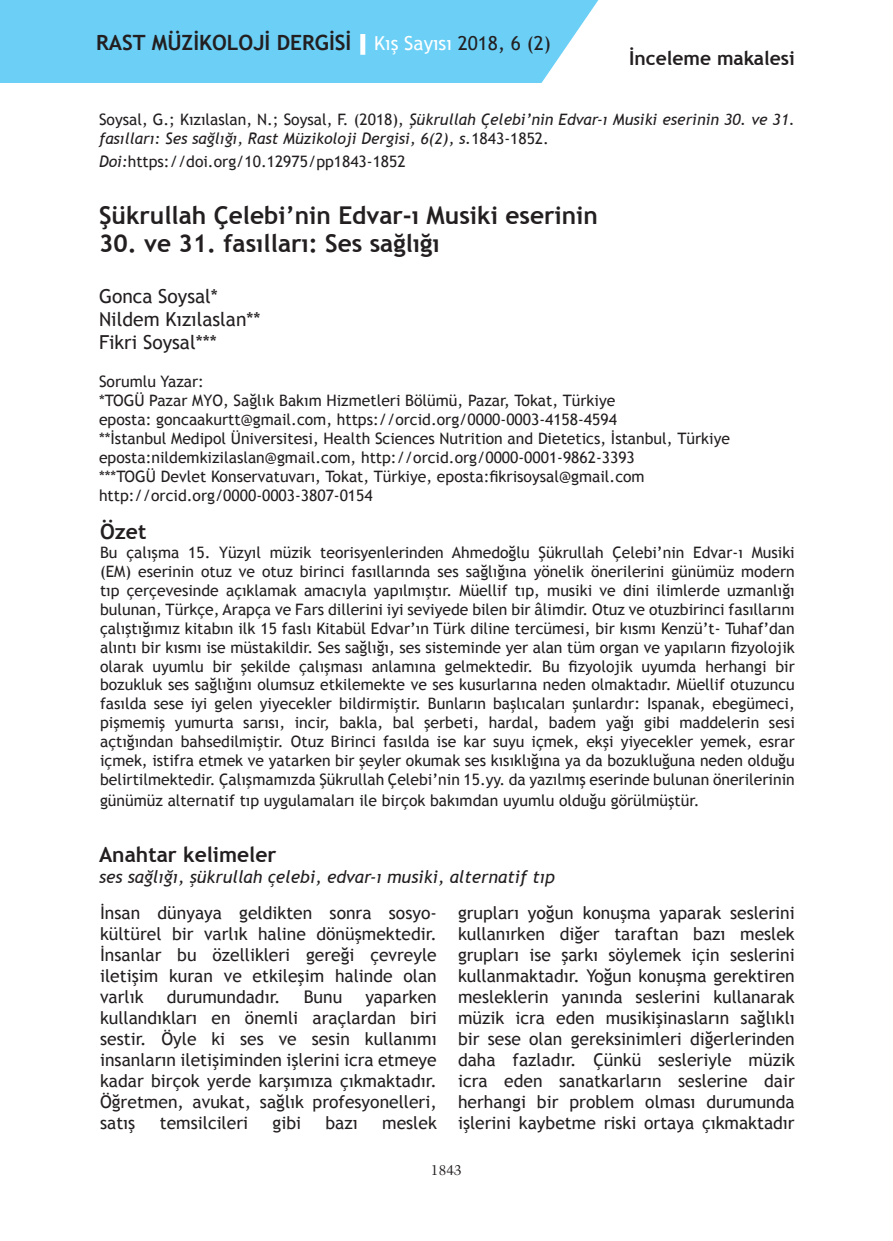
<style>
.page{position:relative;width:893px;height:1241px;background:#fff}
.page>*{position:absolute;margin:0;border:0;box-sizing:border-box;transform-origin:0 0}
.t1{font:700 24.5px "Trebuchet MS";color:#231f20}
.t2{font:700 21px "Trebuchet MS";color:#231f20}
.t3{font:19.25px/23.1px "Trebuchet MS";color:#231f20}
.t4{font:700 19.25px "Trebuchet MS";color:#231f20}
.t5{font:17.5px/21px "Trebuchet MS";color:#231f20;text-align:justify}
.t6{font:italic 17.5px "Trebuchet MS";color:#231f20}
.t7{font:15.75px/18.9px "Trebuchet MS";color:#231f20}
.t8{font:italic 15.75px/18.9px "Trebuchet MS";color:#231f20}
.t9{font:14px "Trump Mediaeval";color:#231f20}
.s1{font-weight:400;color:#fff}
.s2{font-weight:400;font-size:19.25px;color:#fff}
.s3{font-weight:400;font-size:19.25px}
.s4{font-style:normal}
.s5{font-style:italic}
</style>
<div class="page">
<div style="left:0;top:0;width:598px;height:83px;background:#6bcff6"></div>
<div style="left:360px;top:34px;width:5px;height:21px;border:4px solid #fff"></div>
<h2 class="t2" style="left:96px;top:30px;width:456px">RAST MÜZIKOLOJI DERGISI <span class="s1">|</span> <span class="s2">Kış Sayısı</span> <span class="s3">2018, 6 (2)</span></h2>
<p class="t4" style="left:629px;top:46px;width:167px">İnceleme makalesi</p>
<p class="t8" style="left:99px;top:110px;width:697px"><span class="s4">Soysal, G.; Kızılaslan, N.; Soysal, F. (2018),</span> Şükrullah Çelebi’nin Edvar-ı Musiki eserinin 30. ve 31. fasılları: Ses sağlığı, Rast Müzikoloji Dergisi, 6(2), s.<span class="s4">1843-1852.</span></p>
<p class="t7" style="left:99px;top:152px;width:308px"><span class="s5">Doi:</span>https://doi.org/10.12975/pp1843-1852</p>
<h1 class="t1" style="left:99px;top:200px;width:500px">Şükrullah Çelebi’nin Edvar-ı Musiki eserinin</h1>
<h1 class="t1" style="left:99px;top:228px;width:342px">30. ve 31. fasılları: Ses sağlığı</h1>
<p class="t3" style="left:99px;top:285px;width:163px">Gonca Soysal*<br>Nildem Kızılaslan**<br>Fikri Soysal***</p>
<p class="t7" style="left:99px;top:372px;width:632px">Sorumlu Yazar:<br>*TOGÜ Pazar MYO, Sağlık Bakım Hizmetleri Bölümü, Pazar, Tokat, Türkiye<br>eposta: goncaakurtt@gmail.com, https://orcid.org/0000-0003-4158-4594<br>**İstanbul Medipol Üniversitesi, Health Sciences Nutrition and Dietetics, İstanbul, Türkiye eposta:nildemkizilaslan@gmail.com, http://orcid.org/0000-0001-9862-3393<br>***TOGÜ Devlet Konservatuvarı, Tokat, Türkiye, eposta:fikrisoysal@gmail.com http://orcid.org/0000-0003-3807-0154</p>
<h2 class="t2" style="left:100px;top:518px;width:48px">Özet</h2>
<p class="t7" style="left:100px;top:543px;width:696px;text-align:justify">Bu çalışma 15. Yüzyıl müzik teorisyenlerinden Ahmedoğlu Şükrullah Çelebi’nin Edvar-ı Musiki (EM) eserinin otuz ve otuz birinci fasıllarında ses sağlığına yönelik önerilerini günümüz modern tıp çerçevesinde açıklamak amacıyla yapılmıştır. Müellif tıp, musiki ve dini ilimlerde uzmanlığı bulunan, Türkçe, Arapça ve Fars dillerini iyi seviyede bilen bir âlimdir. Otuz ve otuzbirinci fasıllarını çalıştığımız kitabın ilk 15 faslı Kitabül Edvar’ın Türk diline tercümesi, bir kısmı Kenzü’t- Tuhaf’dan alıntı bir kısmı ise müstakildir. Ses sağlığı, ses sisteminde yer alan tüm organ ve yapıların fizyolojik olarak uyumlu bir şekilde çalışması anlamına gelmektedir. Bu fizyolojik uyumda herhangi bir bozukluk ses sağlığını olumsuz etkilemekte ve ses kusurlarına neden olmaktadır. Müellif otuzuncu fasılda sese iyi gelen yiyecekler bildirmiştir. Bunların başlıcaları şunlardır: Ispanak, ebegümeci, pişmemiş yumurta sarısı, incir, bakla, bal şerbeti, hardal, badem yağı gibi maddelerin sesi açtığından bahsedilmiştir. Otuz Birinci fasılda ise kar suyu içmek, ekşi yiyecekler yemek, esrar içmek, istifra etmek ve yatarken bir şeyler okumak ses kısıklığına ya da bozukluğuna neden olduğu belirtilmektedir. Çalışmamızda Şükrullah Çelebi’nin 15.yy. da yazılmış eserinde bulunan önerilerinin</p>
<p class="t7" style="left:100px;top:790px;width:601px">günümüz alternatif tıp uygulamaları ile birçok bakımdan uyumlu olduğu görülmüştür.</p>
<h2 class="t2" style="left:99px;top:841px;width:179px">Anahtar kelimeler</h2>
<p class="t6" style="left:99px;top:865px;width:457px">ses sağlığı, şükrullah çelebi, edvar-ı musiki, alternatif tıp</p>
<p class="t5" style="left:100px;top:901px;width:338px">İnsan dünyaya geldikten sonra sosyo&shy;kültürel bir varlık haline dönüşmektedir.<br>İnsanlar bu özellikleri gereği çevreyle iletişim kuran ve etkileşim halinde olan varlık</p>
<p class="t5" style="left:458px;top:901px;width:338px">grupları yoğun konuşma yaparak seslerini kullanırken diğer taraftan bazı meslek grupları ise şarkı söylemek için seslerini kullanmaktadır. Yoğun konuşma gerektiren mesleklerin yanında seslerini kullanarak müzik icra eden musikişinasların sağlıklı bir sese olan gereksinimleri diğerlerinden daha fazladır. Çünkü sesleriyle müzik icra eden sanatkarların seslerine dair herhangi bir problem olması durumunda işlerini kaybetme riski ortaya çıkmaktadır</p>
<p class="t5" style="left:100px;top:985px;width:338px;text-indent:265px">yaparken kullandıkları en önemli araçlardan biri sestir. Öyle ki ses ve sesin kullanımı insanların iletişiminden işlerini icra etmeye kadar birçok yerde karşımıza çıkmaktadır.<br>Öğretmen, avukat, sağlık profesyonelleri, satış</p>
<p class="t5" style="left:167px;top:985px;width:115px">durumundadır.</p>
<p class="t5" style="left:304px;top:985px;width:40px">Bunu</p>
<p class="t5" style="left:160px;top:1111px;width:90px">temsilcileri</p>
<p class="t5" style="left:273px;top:1111px;width:30px">gibi</p>
<p class="t5" style="left:325px;top:1111px;width:34px">bazı</p>
<p class="t5" style="left:382px;top:1111px;width:56px">meslek</p>
<p class="t9" style="left:431px;top:1161px;width:33px">1843</p>
</div>
